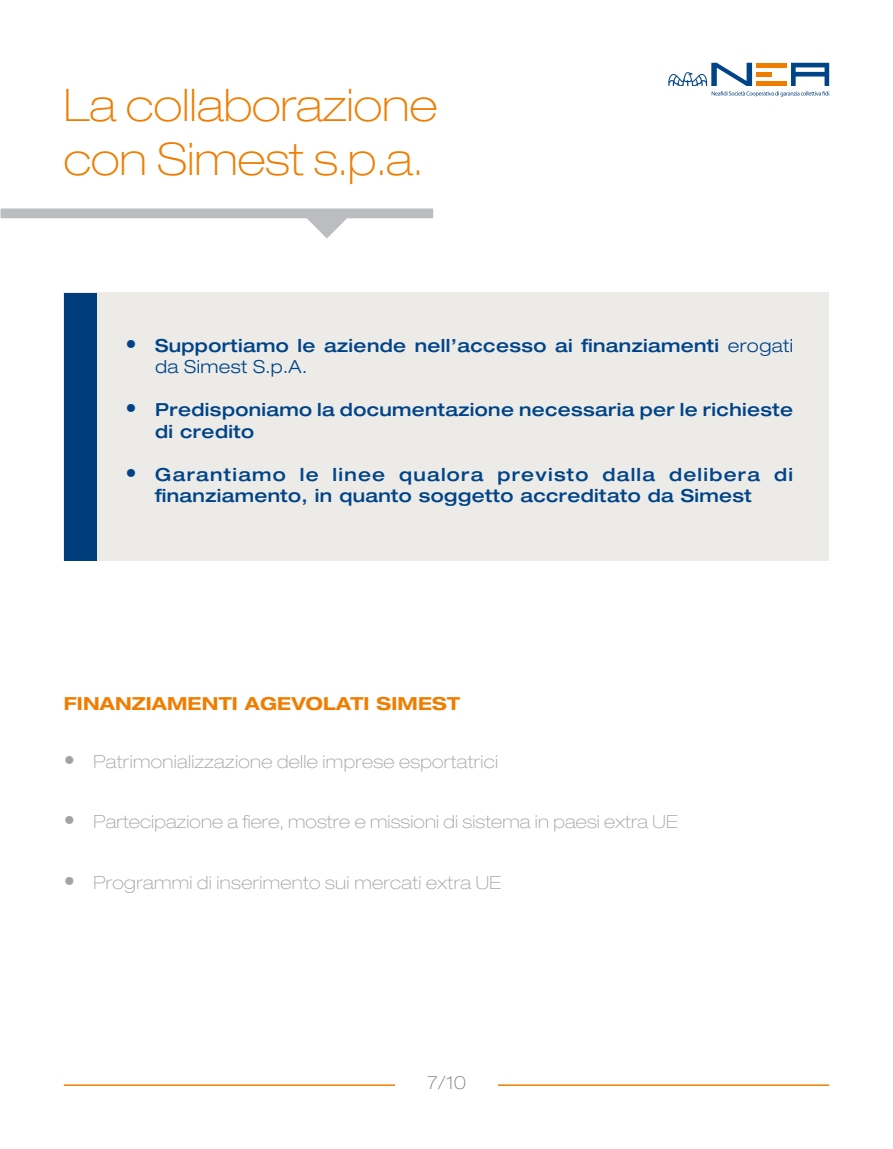
<style>
.page{position:relative;width:893px;height:1149px;background:#fff}
.page>*{position:absolute;margin:0;border:0;box-sizing:border-box;transform-origin:0 0}
.t1{font:100 expanded 45px/54px "Helvetica Neue LT Std";color:#ef7d00}
.t2{font:100 expanded 18px "Helvetica Neue LT Std";letter-spacing:.02em;color:#a2a3a7}
.t3{font:500 expanded 18px/21.6px "Helvetica Neue LT Std";letter-spacing:.02em;color:#048}
.t4{font:500 expanded 18px/21.6px "Helvetica Neue LT Std";letter-spacing:.045em;color:#048}
.t5{font:700 expanded 18px "Helvetica Neue LT Std";letter-spacing:.01em;color:#ef7d00}
.t6{font:100 expanded 18px "Helvetica Neue LT Std";color:#7a7c81}
.s1{font-size:22.5px}
.s2{font-weight:300}
.s3{font-weight:500;font-size:22.5px}
</style>
<div class="page">
<svg style="left:1px;top:208px;width:432px;height:30px"></svg>
<div style="left:64px;top:292px;width:765px;height:268px;background:#edebe7"></div>
<div style="left:64px;top:293px;width:32px;height:267px;background:#003d7c"></div>
<hr style="left:64px;top:1084px;width:765px;height:1px;background:#ef7d00">
<div style="left:395px;top:1058px;width:102px;height:61px;background:#fff"></div>
<svg style="left:668px;top:63px;width:161px;height:34px"></svg>
<h1 class="t1" style="left:64px;top:77px;width:375px">La collaborazione con Simest s.p.a.</h1>
<p class="t3" style="left:155px;top:334px;width:639px;text-indent:-30px"><span class="s1">•</span> Supportiamo le aziende nell’accesso ai finanziamenti <span class="s2">erogati da Simest S.p.A.</span></p>
<p class="t3" style="left:155px;top:398px;width:639px;text-indent:-30px"><span class="s1">•</span> Predisponiamo la documentazione necessaria per le richieste di credito</p>
<p class="t4" style="left:155px;top:463px;width:639px;text-indent:-30px"><span class="s1">•</span> Garantiamo le linee qualora previsto dalla delibera di finanziamento, in quanto soggetto accreditato da Simest</p>
<p class="t5" style="left:64px;top:691px;width:398px">FINANZIAMENTI AGEVOLATI SIMEST</p>
<p class="t2" style="left:64px;top:750px;width:436px"><span class="s3">•</span> Patrimonializzazione delle imprese esportatrici</p>
<p class="t2" style="left:64px;top:810px;width:615px"><span class="s3">•</span> Partecipazione a fiere, mostre e missioni di sistema in paesi extra UE</p>
<p class="t2" style="left:64px;top:871px;width:439px"><span class="s3">•</span> Programmi di inserimento sui mercati extra UE</p>
<p class="t6" style="left:427px;top:1071px;width:40px">7/10</p>
</div>
